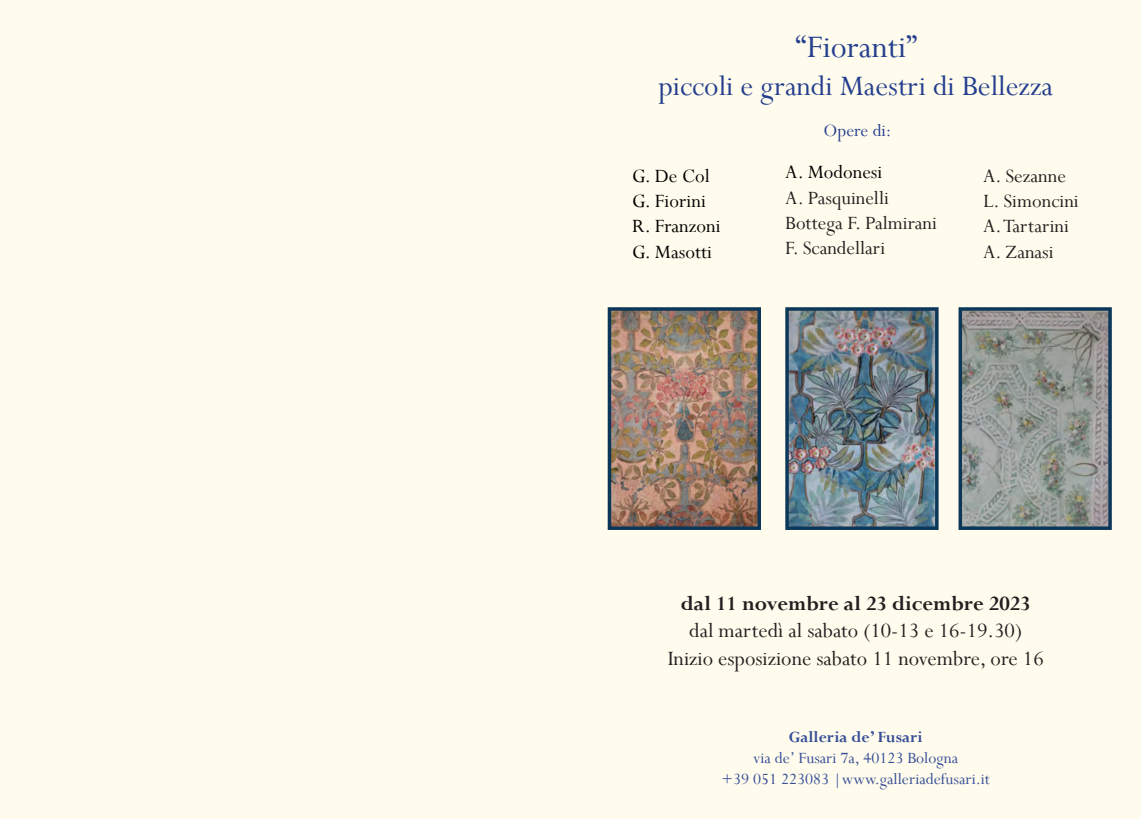
<style>
.page{position:relative;width:1141px;height:819px;background:#fffced}
.page>*{position:absolute;margin:0;border:0;box-sizing:border-box;transform-origin:0 0}
.t1{font:35px "Perpetua";color:#253f8e}
.t2{font:31.5px "Perpetua";color:#253f8e}
.t3{font:22.75px "Perpetua";color:#231f20}
.t4{font:700 22.75px "Perpetua";color:#231f20}
.t5{font:21px "Perpetua";color:#231f20}
.t6{font:21px "Perpetua";color:#000}
.t7{font:19.25px "Perpetua";color:#253f8e}
.t8{font:17.5px "Perpetua";color:#354d96}
.t9{font:700 17.5px "Perpetua";color:#354d96}
</style>
<div class="page">
<img style="left:963px;top:312px;width:144px;height:213px">
<div style="left:958px;top:307px;width:154px;height:223px;border:4px solid #0c3759"></div>
<img style="left:790px;top:312px;width:144px;height:213px">
<div style="left:785px;top:307px;width:154px;height:223px;border:4px solid #0c3759"></div>
<img style="left:613px;top:312px;width:143px;height:213px">
<div style="left:608px;top:307px;width:153px;height:223px;border:4px solid #0c3759"></div>
<p class="t1" style="left:796px;top:25px;width:123px">“Fioranti”</p>
<p class="t2" style="left:658px;top:66px;width:396px">piccoli e grandi Maestri di Bellezza</p>
<p class="t7" style="left:823px;top:119px;width:70px">Opere di:</p>
<p class="t6" style="left:632px;top:163px;width:79px">G. De Col</p>
<p class="t6" style="left:632px;top:188px;width:75px">G. Fiorini</p>
<p class="t6" style="left:632px;top:213px;width:90px">R. Franzoni</p>
<p class="t6" style="left:632px;top:238px;width:81px">G. Masotti</p>
<p class="t6" style="left:785px;top:159px;width:99px">A. Modonesi</p>
<p class="t5" style="left:785px;top:184px;width:105px">A. Pasquinelli</p>
<p class="t5" style="left:785px;top:209px;width:153px">Bottega F. Palmirani</p>
<p class="t5" style="left:785px;top:235px;width:102px">F. Scandellari</p>
<p class="t5" style="left:983px;top:163px;width:84px">A. Sezanne</p>
<p class="t5" style="left:983px;top:188px;width:97px">L. Simoncini</p>
<p class="t5" style="left:983px;top:213px;width:87px">A. Tartarini</p>
<p class="t5" style="left:983px;top:238px;width:72px">A. Zanasi</p>
<p class="t4" style="left:681px;top:589px;width:351px">dal 11 novembre al 23 dicembre 2023</p>
<p class="t3" style="left:689px;top:616px;width:334px">dal martedì al sabato (10-13 e 16-19.30)</p>
<p class="t3" style="left:668px;top:643px;width:378px">Inizio esposizione sabato 11 novembre, ore 16</p>
<p class="t9" style="left:789px;top:726px;width:135px">Galleria de’ Fusari</p>
<p class="t8" style="left:753px;top:747px;width:206px">via de’ Fusari 7a, 40123 Bologna</p>
<p class="t8" style="left:721px;top:768px;width:270px">+39 051 223083 |www.galleriadefusari.it</p>
</div>
